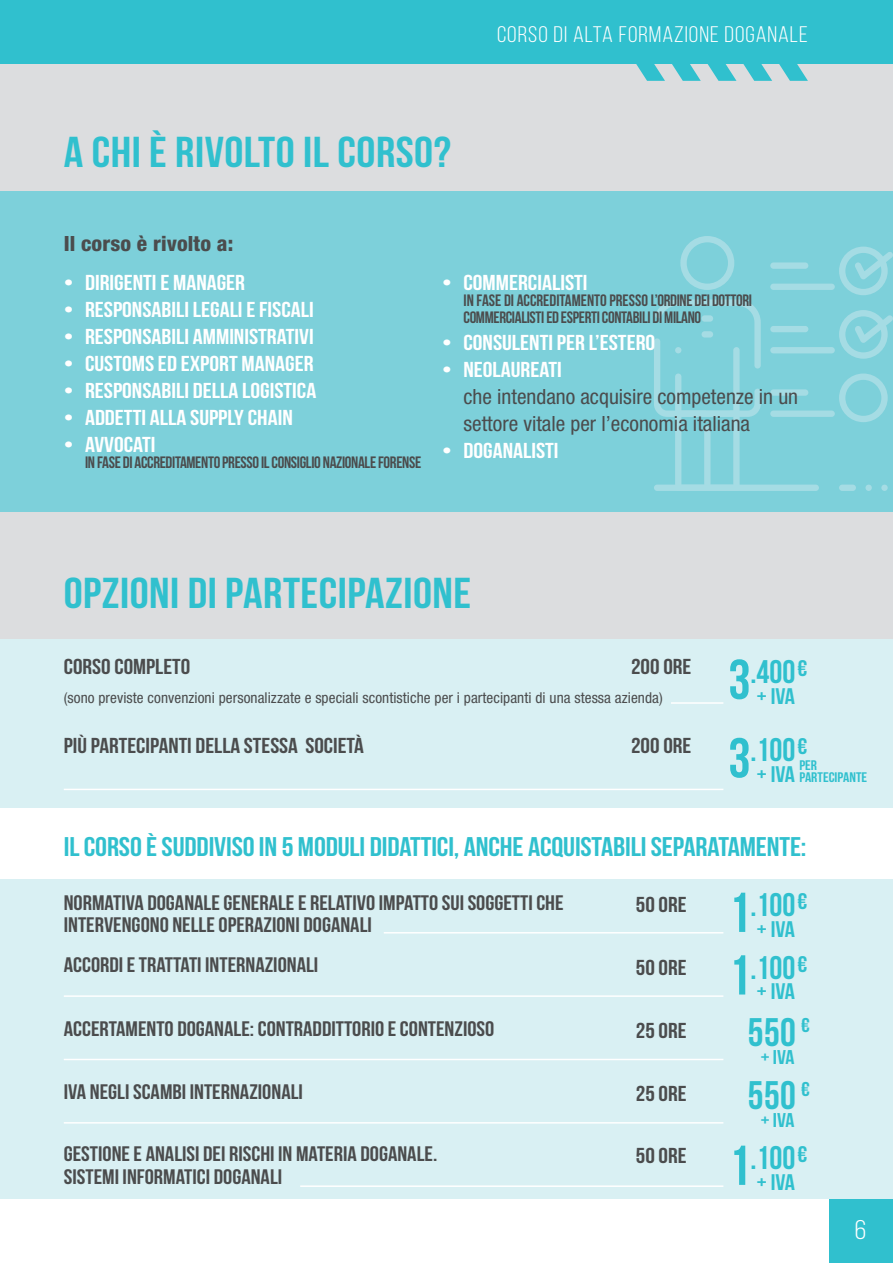
<style>
.page{position:relative;width:893px;height:1263px;background:#fff}
.page>*{position:absolute;margin:0;border:0;box-sizing:border-box;transform-origin:0 0}
.t1{font:43.2px "Bebas Neue";letter-spacing:.01em;color:#30c0ce;scale:1.11 1}
.t2{font:39.75px "Bebas Neue";letter-spacing:.01em;color:#30c0ce}
.t3{font:32.7px "Bebas Neue";color:#30c0ce}
.t4{font:27px "Bebas Neue";letter-spacing:-.005em;color:#30c0ce;scale:1.11 1}
.t5{font:27px "Bebas Neue";color:#fff;scale:1.11 1}
.t6{font:22.5px "Bebas Neue";letter-spacing:.04em;color:#fff;scale:1.1 1}
.t7{font:22.5px "Bebas Neue";letter-spacing:-.01em;color:#30c0ce;scale:1.11 1}
.t8{font:21.6px "Bebas Neue";color:#fff;scale:1.13 1}
.t9{font:21.6px "Bebas Neue";color:#4b4c4d;scale:1.11 1}
.t10{font:21px/22.5px "Bebas Neue";color:#4b4c4d;scale:1.1 1}
.t11{font:condensed 21px/27px "Helvetica Neue LT Std";color:#4b4c4d}
.t12{font:800 condensed 21px "Helvetica Neue LT Std";letter-spacing:.005em;color:#4b4c4d}
.t13{font:19.95px "Bebas Neue";letter-spacing:-.015em;color:#30c0ce;scale:1.11 1}
.t14{font:16.5px/16.5px "Bebas Neue";letter-spacing:-.02em;color:#4b4c4d}
.t15{font:condensed 15px "Helvetica Neue LT Std";letter-spacing:.005em;color:#4b4c4d}
.t16{font:13.8px/12.3px "Bebas Neue";color:#30c0ce;scale:1.11 1}
.s1{font-size:56.1px}
</style>
<div class="page">
<div style="left:0;top:64px;width:893px;height:127px;background:#dcdddf"></div>
<div style="left:0;top:191px;width:893px;height:321px;background:#7dd0da"></div>
<svg style="left:636px;top:64px;width:172px;height:17px"></svg>
<div style="left:0;top:0;width:893px;height:64px;background:#30c0ce"></div>
<div style="left:829px;top:1199px;width:64px;height:64px;background:#30c0ce"></div>
<svg style="left:654px;top:236px;width:239px;height:255px"></svg>
<div style="left:0;top:512px;width:893px;height:127px;background:#dcdddf"></div>
<div style="left:0;top:639px;width:893px;height:169px;background:#d9f0f3"></div>
<div style="left:0;top:879px;width:893px;height:320px;background:#d9f0f3"></div>
<hr style="left:384px;top:932px;width:339px;height:1px;background:#fff">
<hr style="left:64px;top:789px;width:659px;height:1px;background:#fff">
<hr style="left:671px;top:702px;width:52px;height:2px;background:#fff">
<hr style="left:300px;top:1185px;width:423px;height:2px;background:#fff">
<hr style="left:64px;top:995px;width:659px;height:2px;background:#fff">
<hr style="left:64px;top:1059px;width:659px;height:1px;background:#fff">
<hr style="left:64px;top:1122px;width:659px;height:1px;background:#fff">
<h1 class="t1" style="left:64px;top:128px;width:350px">A CHI È RIVOLTO IL CORSO?</h1>
<p class="t6" style="left:497px;top:23px;width:284px">CORSO DI ALTA FORMAZIONE DOGANALE</p>
<p class="t12" style="left:64px;top:231px;width:171px">Il corso è rivolto a:</p>
<p class="t8" style="left:64px;top:270px;width:162px">• DIRIGENTI E MANAGER</p>
<p class="t8" style="left:64px;top:297px;width:223px">• RESPONSABILI LEGALI E FISCALI</p>
<p class="t8" style="left:64px;top:324px;width:223px">• RESPONSABILI AMMINISTRATIVI</p>
<p class="t8" style="left:64px;top:351px;width:223px">• CUSTOMS ED EXPORT MANAGER</p>
<p class="t8" style="left:64px;top:378px;width:225px">• RESPONSABILI DELLA LOGISTICA</p>
<p class="t8" style="left:64px;top:405px;width:204px">• ADDETTI ALLA SUPPLY CHAIN</p>
<p class="t8" style="left:64px;top:432px;width:83px">• AVVOCATI</p>
<p class="t14" style="left:85px;top:454px;width:338px">IN FASE DI ACCREDITAMENTO PRESSO IL CONSIGLIO NAZIONALE FORENSE</p>
<p class="t8" style="left:442px;top:270px;width:130px">• COMMERCIALISTI</p>
<p class="t14" style="left:463px;top:292px;width:290px">IN FASE DI ACCREDITAMENTO PRESSO L’ORDINE DEI DOTTORI<br>COMMERCIALISTI ED ESPERTI CONTABILI DI MILANO</p>
<p class="t8" style="left:442px;top:330px;width:190px">• CONSULENTI PER L’ESTERO</p>
<p class="t8" style="left:442px;top:357px;width:107px">• NEOLAUREATI</p>
<p class="t11" style="left:463px;top:383px;width:336px">che intendano acquisire competenze in un settore vitale per l’economia italiana</p>
<p class="t8" style="left:442px;top:438px;width:104px">• DOGANALISTI</p>
<h1 class="t1" style="left:64px;top:569px;width:369px">OPZIONI DI PARTECIPAZIONE</h1>
<p class="t9" style="left:64px;top:655px;width:115px">CORSO COMPLETO</p>
<p class="t9" style="left:631px;top:655px;width:56px">200 ORE</p>
<p class="t15" style="left:64px;top:688px;width:600px">(sono previste convenzioni personalizzate e speciali scontistiche per i partecipanti di una stessa azienda)</p>
<p class="t9" style="left:64px;top:733px;width:272px">PIÙ PARTECIPANTI DELLA STESSA SOCIETÀ</p>
<p class="t9" style="left:631px;top:733px;width:56px">200 ORE</p>
<h3 class="t3" style="left:728px;top:654px;width:81px"><span class="s1">3</span>.400<sup>€</sup></h3>
<p class="t7" style="left:757px;top:684px;width:36px">+ IVA</p>
<h3 class="t3" style="left:728px;top:732px;width:81px"><span class="s1">3</span>.100<sup>€</sup></h3>
<p class="t16" style="left:799px;top:759px;width:63px">PER<br>PARTECIPANTE</p>
<p class="t7" style="left:757px;top:762px;width:36px">+ IVA</p>
<p class="t4" style="left:64px;top:831px;width:671px">IL CORSO È SUDDIVISO IN 5 MODULI DIDATTICI, ANCHE ACQUISTABILI SEPARATAMENTE:</p>
<p class="t10" style="left:64px;top:891px;width:456px">NORMATIVA DOGANALE GENERALE E RELATIVO IMPATTO SUI SOGGETTI CHE<br>INTERVENGONO NELLE OPERAZIONI DOGANALI</p>
<p class="t10" style="left:64px;top:954px;width:233px">ACCORDI E TRATTATI INTERNAZIONALI</p>
<p class="t9" style="left:636px;top:893px;width:47px">50 ORE</p>
<p class="t9" style="left:636px;top:955px;width:47px">50 ORE</p>
<h3 class="t3" style="left:728px;top:887px;width:81px"><span class="s1">1</span>.100<sup>€</sup></h3>
<p class="t7" style="left:757px;top:917px;width:36px">+ IVA</p>
<h3 class="t3" style="left:728px;top:949px;width:81px"><span class="s1">1</span>.100<sup>€</sup></h3>
<p class="t7" style="left:757px;top:979px;width:36px">+ IVA</p>
<p class="t10" style="left:64px;top:1017px;width:393px">ACCERTAMENTO DOGANALE: CONTRADDITTORIO E CONTENZIOSO</p>
<p class="t10" style="left:64px;top:1080px;width:219px">IVA NEGLI SCAMBI INTERNAZIONALI</p>
<p class="t9" style="left:636px;top:1018px;width:47px">25 ORE</p>
<p class="t9" style="left:636px;top:1081px;width:47px">25 ORE</p>
<h2 class="t2" style="left:748px;top:1010px;width:64px">550 <sup>€</sup></h2>
<p class="t13" style="left:761px;top:1046px;width:32px">+ IVA</p>
<h2 class="t2" style="left:748px;top:1073px;width:64px">550 <sup>€</sup></h2>
<p class="t13" style="left:761px;top:1109px;width:32px">+ IVA</p>
<p class="t10" style="left:64px;top:1142px;width:341px">GESTIONE E ANALISI DEI RISCHI IN MATERIA DOGANALE.<br>SISTEMI INFORMATICI DOGANALI</p>
<p class="t9" style="left:636px;top:1144px;width:47px">50 ORE</p>
<h3 class="t3" style="left:728px;top:1140px;width:81px"><span class="s1">1</span>.100<sup>€</sup></h3>
<p class="t7" style="left:757px;top:1169px;width:36px">+ IVA</p>
<p class="t5" style="left:855px;top:1215px;width:12px">6</p>
</div>
